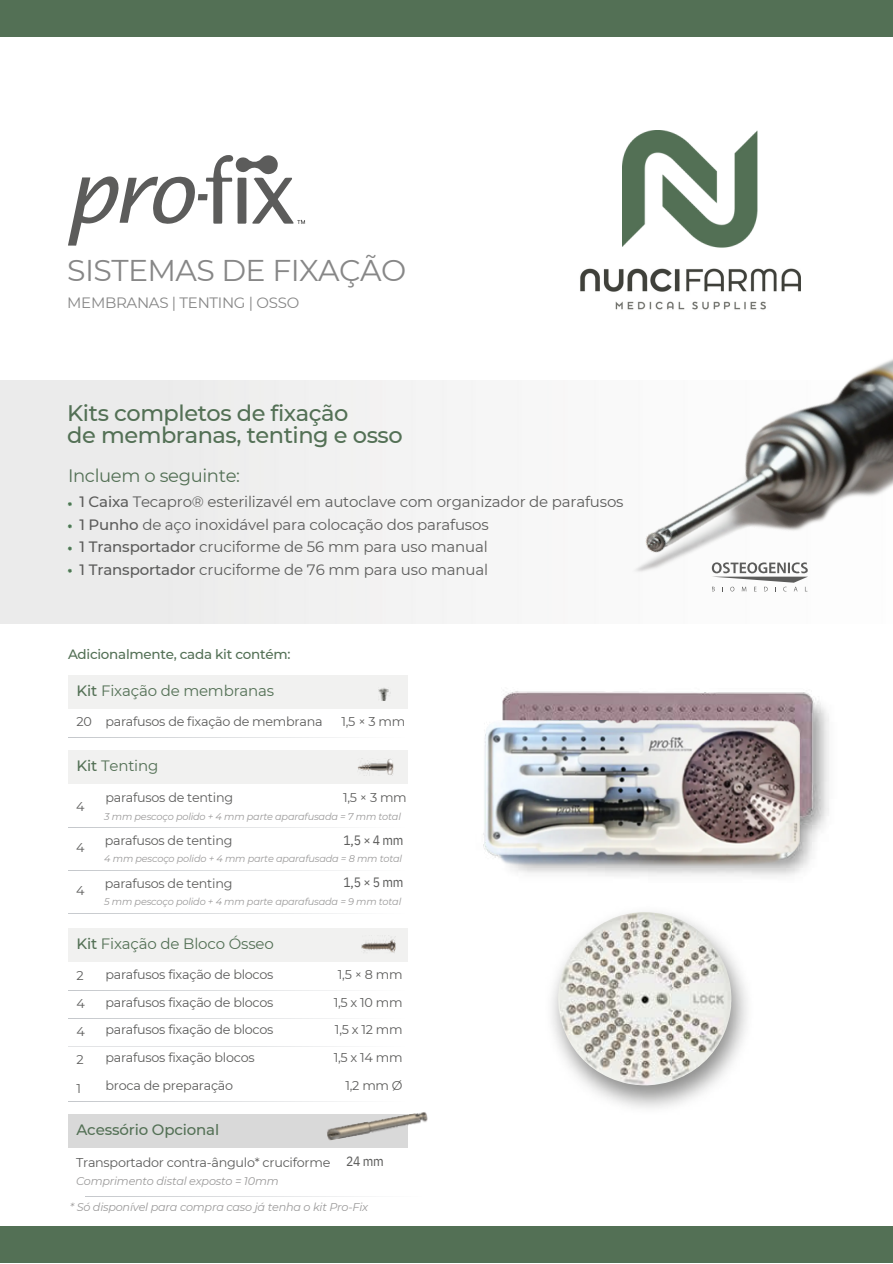
<style>
.page{position:relative;width:893px;height:1264px;background:#fff}
.page>*{position:absolute;margin:0;border:0;box-sizing:border-box;transform-origin:0 0}
.t1{font:30px "Montserrat";letter-spacing:-.02em;color:#878787}
.t2{font:500 22.5px "Montserrat";letter-spacing:-.02em;color:#537055}
.t3{font:18px "Montserrat";letter-spacing:-.02em;color:#537055}
.t4{font:15px "Montserrat";letter-spacing:-.01em;color:#5c5c5b}
.t5{font:15px "Montserrat";letter-spacing:-.01em;color:#537055}
.t6{font:15px "Montserrat";letter-spacing:-.02em;color:#878787}
.t7{font:500 15px "Montserrat";letter-spacing:-.01em;color:#537055}
.t8{font:500 13.5px "Montserrat";letter-spacing:-.02em;color:#537055}
.t9{font:13.5px "IBM Plex Sans Cond";letter-spacing:-.02em;color:#5c5c5b}
.t10{font:12.75px "Montserrat";letter-spacing:-.02em;color:#5c5c5b}
.t11{font:italic 11.25px "Montserrat";letter-spacing:-.02em;color:#9b9a9a}
.t12{font:italic 9.75px "Montserrat";letter-spacing:-.02em;color:#9b9a9a}
.s1{font-weight:500}
</style>
<div class="page">
<div style="left:0;top:0;width:892px;height:37px;background:#537055"></div>
<svg style="left:68px;top:155px;width:237px;height:91px"></svg>
<img style="left:558px;top:912px;width:173px;height:173px">
<hr style="left:68px;top:737px;width:339px;height:1px;background:#646c76">
<div style="left:68px;top:675px;width:340px;height:34px;background:#f1f1f0"></div>
<svg style="left:68px;top:502px;width:4px;height:4px"></svg>
<svg style="left:68px;top:524px;width:4px;height:4px"></svg>
<svg style="left:68px;top:546px;width:4px;height:4px"></svg>
<svg style="left:68px;top:568px;width:4px;height:5px"></svg>
<svg style="left:378px;top:688px;width:11px;height:12px"></svg>
<hr style="left:68px;top:827px;width:339px;height:1px;background:#646c76">
<hr style="left:68px;top:870px;width:339px;height:1px;background:#646c76">
<hr style="left:68px;top:913px;width:339px;height:1px;background:#646c76">
<div style="left:68px;top:750px;width:340px;height:34px;background:#f1f1f0"></div>
<img style="left:357px;top:759px;width:36px;height:16px">
<hr style="left:68px;top:990px;width:339px;height:1px;background:#646c76">
<hr style="left:68px;top:1018px;width:339px;height:1px;background:#646c76">
<hr style="left:68px;top:1045px;width:339px;height:1px;background:#646c76">
<hr style="left:68px;top:1073px;width:339px;height:1px;background:#646c76">
<hr style="left:68px;top:1101px;width:339px;height:1px;background:#646c76">
<div style="left:68px;top:927px;width:340px;height:34px;background:#f1f1f0"></div>
<img style="left:361px;top:939px;width:34px;height:14px">
<hr style="left:85px;top:1196px;width:339px;height:1px;background:#646c76">
<div style="left:68px;top:1114px;width:340px;height:34px;background:#d9d9d9"></div>
<img style="left:327px;top:1112px;width:101px;height:28px">
<img style="left:622px;top:130px;width:135px;height:112px">
<div style="left:0;top:1226px;width:892px;height:36px;background:#537055"></div>
<img style="left:527px;top:242px;width:365px;height:381px">
<img style="left:483px;top:691px;width:346px;height:186px">
<img style="left:487px;top:720px;width:312px;height:145px">
<p class="t1" style="left:67px;top:251px;width:340px">SISTEMAS DE FIXAÇÃO</p>
<p class="t6" style="left:67px;top:293px;width:233px">MEMBRANAS | TENTING | OSSO</p>
<p class="t2" style="left:67px;top:399px;width:283px">Kits completos de fixação</p>
<p class="t2" style="left:67px;top:421px;width:337px">de membranas, tenting e osso</p>
<p class="t3" style="left:68px;top:464px;width:173px">Incluem o seguinte:</p>
<p class="t4" style="left:79px;top:493px;width:545px"><span class="s1">1 Caixa</span> Tecapro® esterilizavél em autoclave com organizador de parafusos</p>
<p class="t4" style="left:79px;top:515px;width:411px"><span class="s1">1 Punho</span> de aço inoxidável para colocação dos parafusos</p>
<p class="t4" style="left:79px;top:538px;width:410px"><span class="s1">1 Transportador</span> cruciforme de 56 mm para uso manual</p>
<p class="t4" style="left:79px;top:560px;width:410px"><span class="s1">1 Transportador</span> cruciforme de 76 mm para uso manual</p>
<p class="t8" style="left:68px;top:646px;width:224px">Adicionalmente, cada kit contém:</p>
<p class="t5" style="left:76px;top:681px;width:199px"><span class="s1">Kit</span> Fixação de membranas</p>
<p class="t10" style="left:76px;top:714px;width:17px">20</p>
<p class="t10" style="left:105px;top:714px;width:219px">parafusos de fixação de membrana</p>
<p class="t5" style="left:76px;top:756px;width:83px"><span class="s1">Kit</span> Tenting</p>
<p class="t10" style="left:341px;top:714px;width:65px">1,5 × 3 mm</p>
<p class="t10" style="left:76px;top:798px;width:10px">4</p>
<p class="t10" style="left:76px;top:839px;width:10px">4</p>
<p class="t10" style="left:76px;top:882px;width:10px">4</p>
<p class="t10" style="left:105px;top:789px;width:129px">parafusos de tenting</p>
<p class="t10" style="left:105px;top:832px;width:129px">parafusos de tenting</p>
<p class="t10" style="left:105px;top:875px;width:129px">parafusos de tenting</p>
<p class="t10" style="left:343px;top:789px;width:65px">1,5 × 3 mm</p>
<p class="t12" style="left:104px;top:810px;width:298px">3 mm pescoço polido + 4 mm parte aparafusada = 7 mm total</p>
<p class="t9" style="left:343px;top:830px;width:61px">1,5×4mm</p>
<p class="t12" style="left:104px;top:852px;width:299px">4 mm pescoço polido + 4 mm parte aparafusada = 8 mm total</p>
<p class="t9" style="left:343px;top:873px;width:61px">1,5×5mm</p>
<p class="t12" style="left:104px;top:895px;width:298px">5 mm pescoço polido + 4 mm parte aparafusada = 9 mm total</p>
<p class="t5" style="left:76px;top:934px;width:199px"><span class="s1">Kit</span> Fixação de Bloco Ósseo</p>
<p class="t10" style="left:76px;top:967px;width:9px">2</p>
<p class="t10" style="left:76px;top:995px;width:10px">4</p>
<p class="t10" style="left:76px;top:1024px;width:10px">4</p>
<p class="t10" style="left:76px;top:1052px;width:9px">2</p>
<p class="t10" style="left:76px;top:1080px;width:6px">1</p>
<p class="t10" style="left:105px;top:966px;width:170px">parafusos fixação de blocos</p>
<p class="t10" style="left:105px;top:994px;width:170px">parafusos fixação de blocos</p>
<p class="t10" style="left:105px;top:1022px;width:170px">parafusos fixação de blocos</p>
<p class="t10" style="left:105px;top:1049px;width:151px">parafusos fixação blocos</p>
<p class="t10" style="left:105px;top:1077px;width:129px">broca de preparação</p>
<p class="t7" style="left:76px;top:1120px;width:144px">Acessório Opcional</p>
<p class="t10" style="left:338px;top:966px;width:66px">1,5 × 8 mm</p>
<p class="t10" style="left:334px;top:994px;width:70px">1,5 x 10 mm</p>
<p class="t10" style="left:335px;top:1022px;width:69px">1,5 x 12 mm</p>
<p class="t10" style="left:334px;top:1049px;width:70px">1,5 x 14 mm</p>
<p class="t10" style="left:345px;top:1077px;width:59px">1,2 mm Ø</p>
<p class="t10" style="left:76px;top:1154px;width:256px">Transportador contra-ângulo* cruciforme</p>
<p class="t11" style="left:76px;top:1173px;width:204px">Comprimento distal exposto = 10mm</p>
<p class="t9" style="left:346px;top:1152px;width:39px">24 mm</p>
<p class="t11" style="left:70px;top:1199px;width:300px">* Só disponível para compra caso já tenha o kit Pro-Fix</p>
</div>
